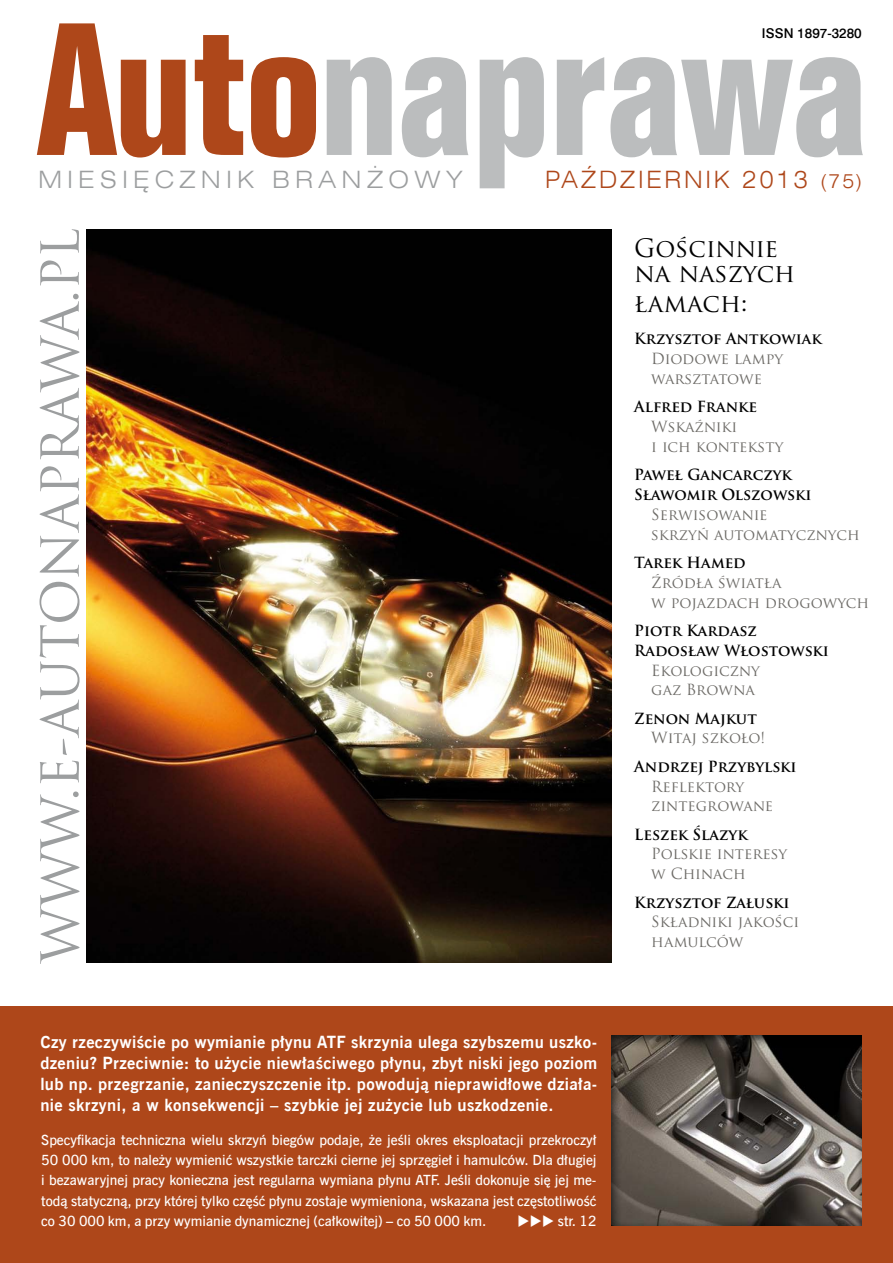
<style>
.page{position:relative;width:893px;height:1263px;background:#fff}
.page>*{position:absolute;margin:0;border:0;box-sizing:border-box;transform-origin:0 0}
.t1{font:184.5px "Folio Bd Cn EU";letter-spacing:-.02em;color:#bbbdbe}
.t2{font:51px "Trajan Pro";letter-spacing:-.015em;color:#9c9e9f}
.t3{font:24.75px/25.5px "Trajan Pro";color:#000}
.t4{font:24px "Swis 721 Lt Ex EU";letter-spacing:.21em;color:#9c9e9f}
.t5{font:24px "Swis 721 Lt Ex EU";letter-spacing:.12em;color:#ae471a;scale:.93 1}
.t6{font:700 16.65px/21px "News Goth EU";letter-spacing:.02em;color:#fff;text-align:justify}
.t7{font:15px/19.8px "Trajan Pro";color:#6d6b67}
.t8{font:700 15px/19.8px "Trajan Pro";color:#000}
.t9{font:14.1px/20.2px "News Goth Dm EU";color:#fff;text-align:justify}
.t10{font:13.5px "Swis 721 Md EU";color:#000}
.s1{color:#ae471a}
.s2{font-size:19.5px}
</style>
<div class="page">
<div style="left:0;top:1006px;width:893px;height:257px;background:#ae471a"></div>
<img style="left:86px;top:230px;width:525px;height:732px">
<div style="left:608px;top:1033px;width:254px;height:198px;background:#000;opacity:.75"></div>
<h1 class="t1" style="left:37px;top:-27px;width:834px"><span class="s1">Auto</span>naprawa</h1>
<p class="t10" style="left:762px;top:25px;width:101px">ISSN 1897-3280</p>
<h3 class="t4" style="left:38px;top:165px;width:427px">MIESIĘCZNIK BRANŻOWY</h3>
<h3 class="t5" style="left:545px;top:165px;width:342px">PAŹDZIERNIK 2013 <span class="s2">(75)</span></h3>
<h2 class="t2" style="left:28px;top:963px;width:737px;rotate:-90deg">WWW.E-AUTONAPRAWA.PL</h2>
<p class="t6" style="left:40px;top:1032px;width:559px">Czy rzeczywiście po wymianie płynu ATF skrzynia ulega szybszemu uszko&shy;dzeniu? Przeciwnie: to użycie niewłaściwego płynu, zbyt niski jego poziom lub np. przegrzanie, zanieczyszczenie itp. powodują nieprawidłowe działa&shy;nie skrzyni, a w konsekwencji – szybkie jej zużycie lub uszkodzenie.</p>
<p class="t9" style="left:41px;top:1130px;width:557px">Specyfikacja techniczna wielu skrzyń biegów podaje, że jeśli okres eksploatacji przekroczył 50 000 km, to należy wymienić wszystkie tarczki cierne jej sprzęgieł i hamulców. Dla długiej i bezawaryjnej pracy konieczna jest regularna wymiana płynu ATF. Jeśli dokonuje się jej me&shy;todą statyczną, przy której tylko część płynu zostaje wymieniona, wskazana jest częstotliwość co 30 000 km, a przy wymianie dynamicznej (całkowitej) – co 50 000 km.</p>
<p class="t9" style="left:517px;top:1211px;width:81px">◆◆◆ str. 12</p>
<h3 class="t3" style="left:634px;top:235px;width:162px">Gościnnie na naszych</h3>
<h3 class="t3" style="left:634px;top:290px;width:114px">łamach:</h3>
<p class="t8" style="left:634px;top:329px;width:189px">Krzysztof Antkowiak</p>
<p class="t7" style="left:651px;top:349px;width:133px">Diodowe lampy warsztatowe</p>
<p class="t8" style="left:634px;top:397px;width:124px">Alfred Franke</p>
<p class="t7" style="left:651px;top:417px;width:134px">Wskaźniki<br>i ich konteksty</p>
<p class="t8" style="left:634px;top:465px;width:179px">Paweł Gancarczyk<br>Sławomir Olszowski</p>
<p class="t7" style="left:651px;top:504px;width:210px">Serwisowanie<br>skrzyń automatycznych</p>
<p class="t8" style="left:634px;top:553px;width:113px">Tarek Hamed</p>
<p class="t7" style="left:651px;top:572px;width:219px">Źródła światła<br>w pojazdach drogowych</p>
<p class="t8" style="left:634px;top:621px;width:196px">Piotr Kardasz<br>Radosław Włostowski</p>
<p class="t7" style="left:651px;top:660px;width:110px">Ekologiczny gaz Browna</p>
<p class="t8" style="left:634px;top:708px;width:124px">Zenon Majkut</p>
<p class="t7" style="left:651px;top:728px;width:116px">Witaj szkoło!</p>
<p class="t8" style="left:634px;top:757px;width:164px">Andrzej Przybylski</p>
<p class="t7" style="left:651px;top:776px;width:123px">Reflektory zintegrowane</p>
<p class="t8" style="left:634px;top:824px;width:115px">Leszek Ślazyk</p>
<p class="t7" style="left:651px;top:844px;width:137px">Polskie interesy w Chinach</p>
<p class="t8" style="left:634px;top:892px;width:157px">Krzysztof Załuski</p>
<p class="t7" style="left:651px;top:912px;width:149px">Składniki jakości hamulców</p>
</div>
